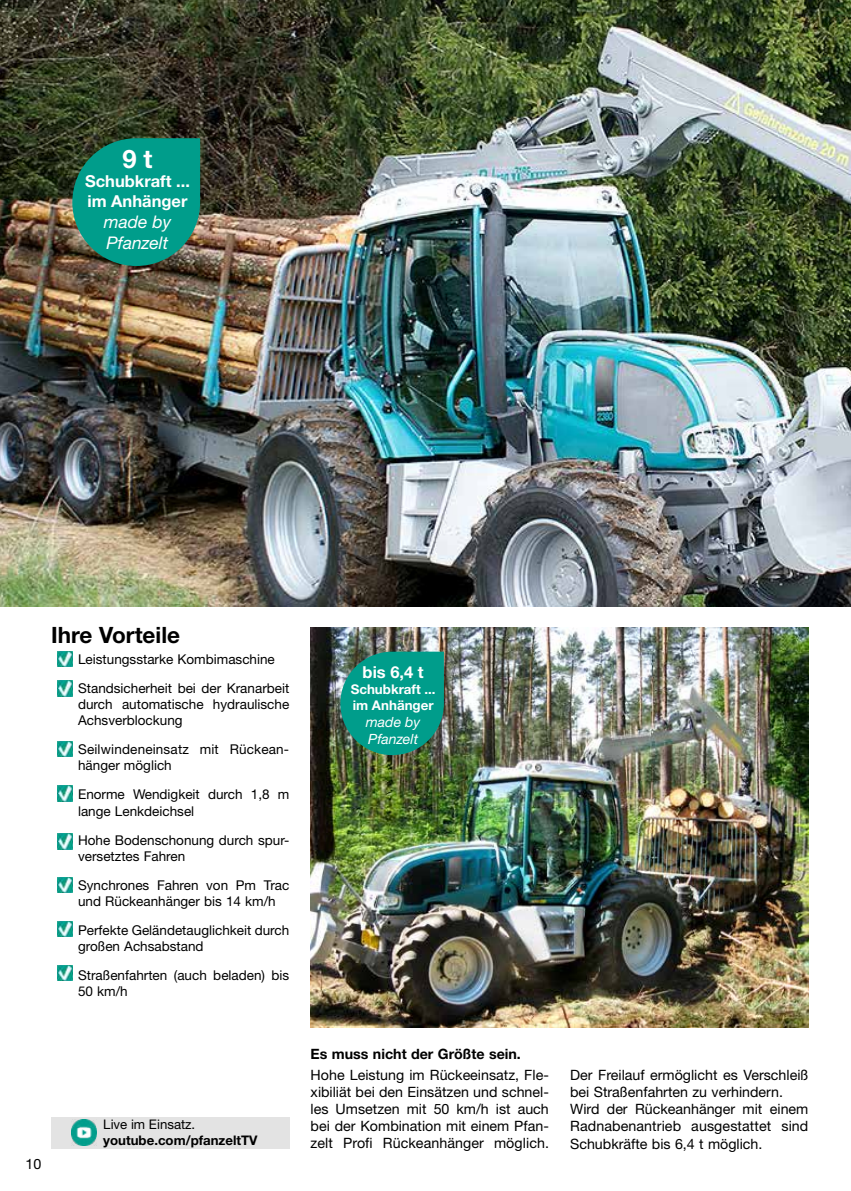
<style>
.page{position:relative;width:851px;height:1191px;background:#fff}
.page>*{position:absolute;margin:0;border:0;box-sizing:border-box;transform-origin:0 0}
.t1{font:700 25.5px "Helvetica Neue LT Pro";color:#fff}
.t2{font:700 22.5px "Helvetica Neue LT Pro";color:#000}
.t3{font:italic 17.4px/20.9px "Helvetica Neue LT Pro";color:#fff}
.t4{font:700 16.5px/19.8px "Helvetica Neue LT Pro";color:#fff}
.t5{font:14.25px/17.1px "Helvetica Neue LT Pro";color:#000;text-align:justify}
.t6{font:700 14.25px "Helvetica Neue LT Pro";color:#000}
.t7{font:italic 14.1px/17px "Helvetica Neue LT Pro";color:#fff}
.t8{font:13.5px/16.2px "Helvetica Neue LT Pro";color:#000}
.t9{font:700 13.35px/16px "Helvetica Neue LT Pro";color:#fff}
.t10{font:700 13.2px "Helvetica Neue LT Pro";color:#000}
.t11{font:13.2px "Helvetica Neue LT Pro";color:#000}
</style>
<div class="page">
<img style="left:0;top:0;width:850px;height:606px">
<img style="left:57px;top:651px;width:15px;height:16px">
<img style="left:57px;top:741px;width:15px;height:15px">
<img style="left:57px;top:680px;width:15px;height:16px">
<img style="left:57px;top:786px;width:15px;height:15px">
<img style="left:57px;top:834px;width:15px;height:15px">
<img style="left:57px;top:877px;width:15px;height:15px">
<img style="left:57px;top:921px;width:15px;height:15px">
<img style="left:57px;top:965px;width:15px;height:15px">
<svg style="left:72px;top:138px;width:128px;height:128px;background:#0f8f7d"></svg>
<img style="left:310px;top:627px;width:498px;height:400px">
<img style="left:340px;top:651px;width:104px;height:104px">
<div style="left:51px;top:1116px;width:238px;height:32px;background:#e3e3e3"></div>
<img style="left:71px;top:1119px;width:26px;height:26px">
<h1 class="t1" style="left:122px;top:142px;width:32px">9 t</h1>
<p class="t4" style="left:85px;top:171px;width:106px">Schubkraft ... im Anhänger</p>
<p class="t3" style="left:104px;top:211px;width:69px">made by<br>Pfanzelt</p>
<h2 class="t2" style="left:51px;top:621px;width:130px">Ihre Vorteile</h2>
<p class="t8" style="left:65px;top:650px;width:212px">• Leistungsstarke Kombimaschine</p>
<p class="t8" style="left:78px;top:679px;width:213px;text-align:justify;text-indent:-14px">• Standsicherheit bei der Kranarbeit durch automatische hydraulische Achsverblockung</p>
<p class="t8" style="left:78px;top:741px;width:212px;text-indent:-14px">• Seilwindeneinsatz mit Rückean&shy;hänger möglich</p>
<p class="t8" style="left:78px;top:786px;width:213px;text-indent:-14px">• Enorme Wendigkeit durch 1,8 m lange Lenkdeichsel</p>
<p class="t8" style="left:78px;top:831px;width:213px;text-indent:-14px">• Hohe Bodenschonung durch spur&shy;versetztes Fahren</p>
<p class="t8" style="left:65px;top:876px;width:226px;text-align:center">• Synchrones Fahren von Pm Trac und Rückeanhänger bis 14 km/h</p>
<p class="t8" style="left:78px;top:921px;width:213px;text-indent:-14px">• Perfekte Geländetauglichkeit durch großen Achsabstand</p>
<p class="t8" style="left:78px;top:967px;width:213px;text-indent:-14px">• Straßenfahrten (auch beladen) bis<br>50 km/h</p>
<p class="t5" style="left:25px;top:1155px;width:17px">10</p>
<p class="t11" style="left:103px;top:1116px;width:93px">Live im Einsatz.</p>
<p class="t10" style="left:103px;top:1132px;width:156px">youtube.com/pfanzeltTV</p>
<p class="t4" style="left:362px;top:662px;width:63px">bis 6,4 t</p>
<p class="t9" style="left:350px;top:681px;width:86px">Schubkraft ... im Anhänger</p>
<p class="t7" style="left:366px;top:713px;width:56px">made by<br>Pfanzelt</p>
<p class="t6" style="left:310px;top:1044px;width:212px">Es muss nicht der Größte sein.</p>
<p class="t5" style="left:310px;top:1066px;width:240px">Hohe Leistung im Rückeeinsatz, Fle&shy;xibiliät bei den Einsätzen und schnel&shy;les Umsetzen mit 50 km/h ist auch bei der Kombination mit einem Pfan&shy;zelt Profi Rückeanhänger möglich.</p>
<p class="t5" style="left:570px;top:1066px;width:240px;text-align:left">Der Freilauf ermöglicht es Verschleiß bei Straßenfahrten zu verhindern.<br>Wird der Rückeanhänger mit einem Radnabenantrieb ausgestattet sind Schubkräfte bis 6,4 t möglich.</p>
</div>
